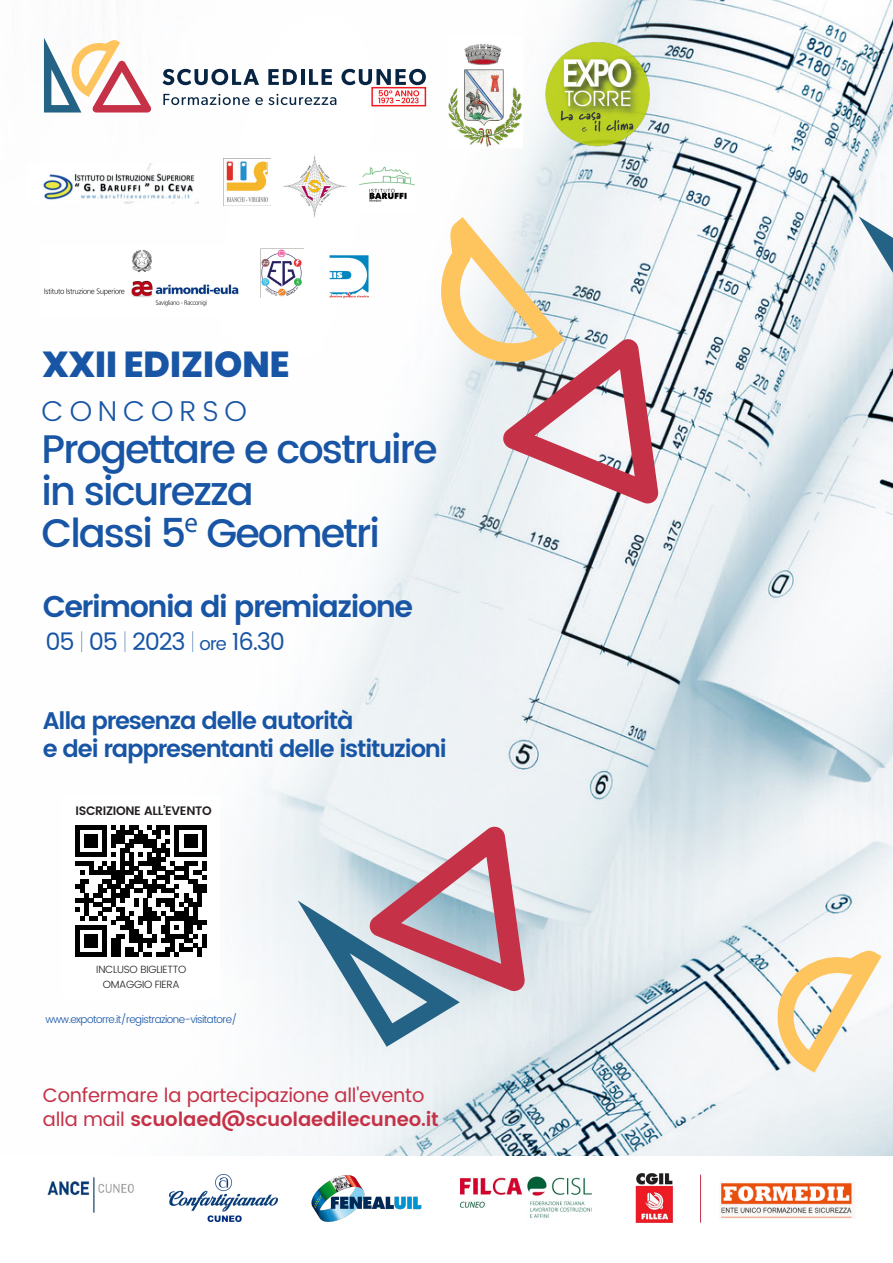
<style>
.page{position:relative;width:893px;height:1263px;background:#fff}
.page>*{position:absolute;margin:0;border:0;box-sizing:border-box;transform-origin:0 0}
.t1{font:500 39.75px/42px "Poppins";letter-spacing:-.05em;color:#1855a5}
.t2{font:800 36px "Poppins";color:#1855a5}
.t3{font:600 30px "Poppins";letter-spacing:-.05em;color:#1855a5}
.t4{font:300 28.65px "Poppins";letter-spacing:.2em;color:#1855a5}
.t5{font:600 24px/28.8px "Poppins";letter-spacing:-.05em;color:#1855a5}
.t6{font:24px "Poppins";letter-spacing:-.05em;color:#1855a5}
.t7{font:19.5px/24px "Poppins";letter-spacing:-.01em;color:#c53147}
.t8{font:600 12.3px "Poppins";letter-spacing:-.025em;color:#231f20}
.t9{font:300 10.5px "Poppins";letter-spacing:-.05em;color:#1855a5}
.t10{font:300 10.5px/15px "Poppins";letter-spacing:-.025em;color:#231f20;text-align:center}
.s1{font-weight:100}
.s2{font-size:18px}
.s3{font-weight:600}
</style>
<div class="page">
<img style="left:43px;top:0;width:850px;height:1156px">
<img style="left:358px;top:155px;width:58px;height:57px">
<img style="left:43px;top:245px;width:199px;height:71px">
<img style="left:329px;top:254px;width:41px;height:45px">
<img style="left:261px;top:248px;width:43px;height:49px">
<img style="left:43px;top:163px;width:156px;height:40px">
<img style="left:224px;top:159px;width:46px;height:47px">
<img style="left:283px;top:155px;width:63px;height:63px">
<svg style="left:298px;top:826px;width:227px;height:221px;background:#c3b8c3"></svg>
<svg style="left:859px;top:216px;width:34px;height:147px"></svg>
<svg style="left:769px;top:949px;width:112px;height:123px"></svg>
<svg style="left:436px;top:217px;width:223px;height:287px"></svg>
<div style="left:62px;top:796px;width:158px;height:203px;background:#fff"></div>
<svg style="left:75px;top:825px;width:131px;height:131px"></svg>
<img style="left:170px;top:1175px;width:108px;height:46px">
<img style="left:311px;top:1175px;width:111px;height:47px">
<img style="left:461px;top:1176px;width:130px;height:42px">
<img style="left:721px;top:1183px;width:131px;height:35px">
<img style="left:635px;top:1173px;width:38px;height:49px">
<img style="left:47px;top:1177px;width:87px;height:36px">
<img style="left:447px;top:36px;width:76px;height:111px">
<img style="left:544px;top:41px;width:107px;height:106px">
<div style="left:371px;top:87px;width:55px;height:19px;border:2px solid #ee1d23"></div>
<svg style="left:44px;top:38px;width:107px;height:75px"></svg>
<svg style="left:163px;top:69px;width:263px;height:36px"></svg>
<h2 class="t2" style="left:42px;top:344px;width:249px">XXII EDIZIONE</h2>
<h3 class="t4" style="left:42px;top:390px;width:207px">CONCORSO</h3>
<h1 class="t1" style="left:42px;top:429px;width:397px">Progettare e costruire in sicurezza<br>Classi 5<sup>e</sup> Geometri</h1>
<h3 class="t3" style="left:43px;top:584px;width:372px">Cerimonia di premiazione</h3>
<p class="t6" style="left:45px;top:624px;width:241px">05 <span class="s1">|</span> 05 <span class="s1">|</span> 2023 <span class="s1">|</span> <span class="s2">ore</span> 16.30</p>
<p class="t5" style="left:43px;top:707px;width:406px">Alla presenza delle autorità<br>e dei rappresentanti delle istituzioni</p>
<p class="t8" style="left:76px;top:802px;width:138px">ISCRIZIONE ALL’EVENTO</p>
<p class="t10" style="left:96px;top:962px;width:91px">INCLUSO BIGLIETTO<br>OMAGGIO FIERA</p>
<p class="t9" style="left:45px;top:1011px;width:194px">www.expotorre.it/registrazione-visitatore/</p>
<p class="t7" style="left:43px;top:1083px;width:397px">Confermare la partecipazione all'evento alla mail <span class="s3">scuolaed@scuolaedilecuneo.it</span></p>
</div>
